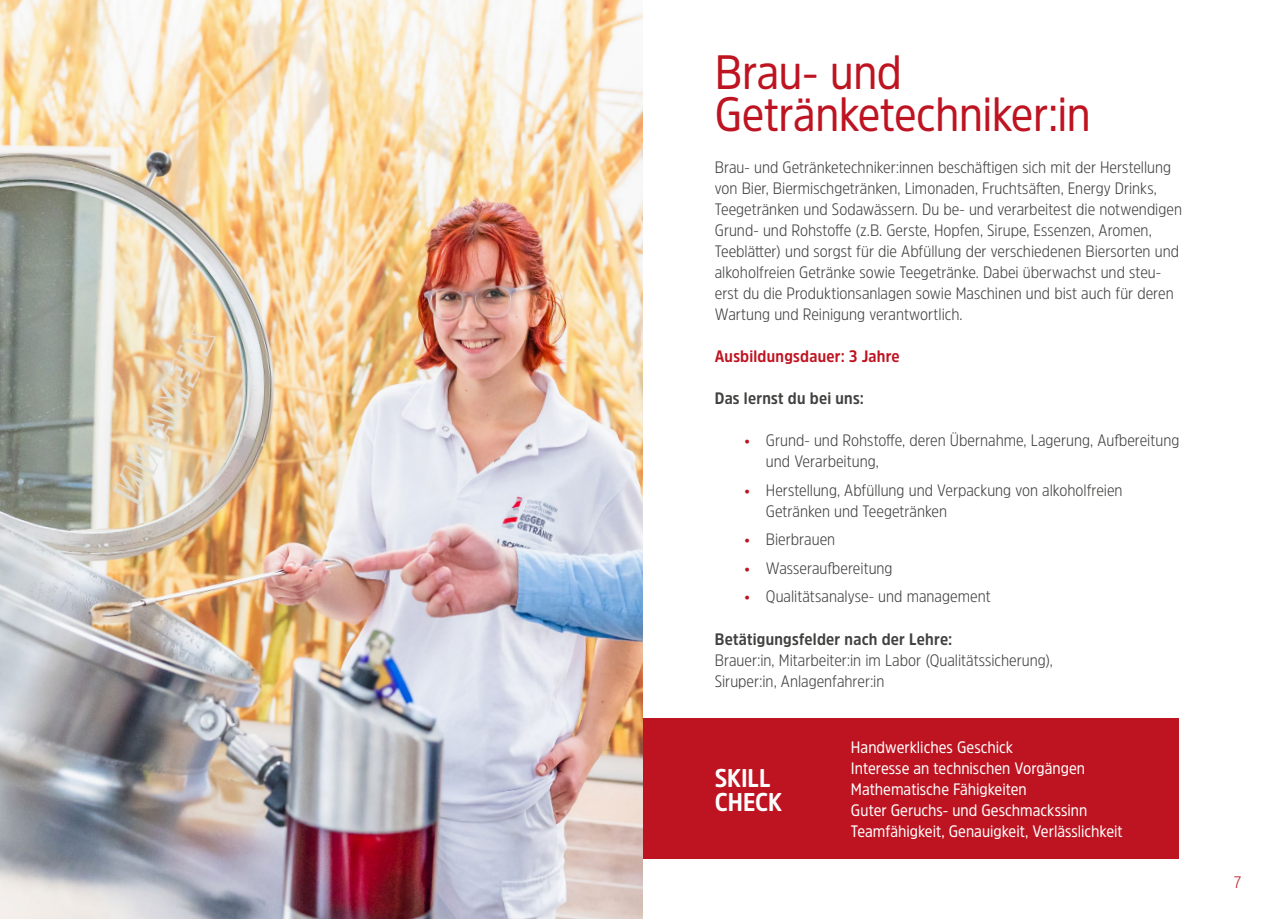
<style>
.page{position:relative;width:1285px;height:919px;background:#fff}
.page>*{position:absolute;margin:0;border:0;box-sizing:border-box;transform-origin:0 0}
.t1{font:48px/42px "Amsi Pro Narw";letter-spacing:-.01em;color:#be1421}
.t2{font:700 25.5px/24px "Amsi Pro Narw";letter-spacing:-.005em;color:#fff}
.t3{font:300 16.5px/21px "Amsi Pro Narw";color:#414140}
.t4{font:16.5px/21px "Amsi Pro Narw";color:#fff}
.t5{font:700 16.5px "Amsi Pro Narw";letter-spacing:.015em;color:#414140}
.t6{font:700 16.5px "Amsi Pro Narw";letter-spacing:.015em;color:#be1421}
.t7{font:300 16.5px "Amsi Pro Narw";color:#be1421}
.s1{color:#be1421}
</style>
<div class="page">
<div style="left:574px;top:718px;width:604px;height:140px;background:#be1421"></div>
<img style="left:0;top:0;width:642px;height:918px">
<h1 class="t1" style="left:714px;top:50px;width:377px">Brau- und<br>Getränketechniker:in</h1>
<p class="t3" style="left:714px;top:156px;width:468px">Brau- und Getränketechniker:innen beschäftigen sich mit der Herstellung von Bier, Biermischgetränken, Limonaden, Fruchtsäften, Energy Drinks, Teegetränken und Sodawässern. Du be- und verarbeitest die notwendigen Grund- und Rohstoffe (z.B. Gerste, Hopfen, Sirupe, Essenzen, Aromen, Teeblätter) und sorgst für die Abfüllung der verschiedenen Biersorten und alkoholfreien Getränke sowie Teegetränke. Dabei überwachst und steu&shy;erst du die Produktionsanlagen sowie Maschinen und bist auch für deren Wartung und Reinigung verantwortlich.</p>
<p class="t6" style="left:714px;top:345px;width:186px">Ausbildungsdauer: 3 Jahre</p>
<p class="t5" style="left:714px;top:387px;width:151px">Das lernst du bei uns:</p>
<p class="t3" style="left:765px;top:429px;width:415px;text-indent:-21px"><span class="s1">•</span> Grund- und Rohstoffe, deren Übernahme, Lagerung, Aufbereitung und Verarbeitung,</p>
<p class="t3" style="left:765px;top:479px;width:358px;text-indent:-21px"><span class="s1">•</span> Herstellung, Abfüllung und Verpackung von alkoholfreien<br>Getränken und Teegetränken</p>
<p class="t3" style="left:744px;top:528px;width:92px"><span class="s1">•</span> Bierbrauen</p>
<p class="t3" style="left:744px;top:557px;width:149px"><span class="s1">•</span> Wasseraufbereitung</p>
<p class="t3" style="left:744px;top:585px;width:247px"><span class="s1">•</span> Qualitätsanalyse- und management</p>
<p class="t5" style="left:714px;top:627px;width:239px">Betätigungsfelder nach der Lehre:</p>
<p class="t3" style="left:714px;top:649px;width:339px">Brauer:in, Mitarbeiter:in im Labor (Qualitätssicherung),<br>Siruper:in, Anlagenfahrer:in</p>
<h2 class="t2" style="left:714px;top:765px;width:69px">SKILL<br>CHECK</h2>
<p class="t4" style="left:850px;top:736px;width:273px">Handwerkliches Geschick<br>Interesse an technischen Vorgängen Mathematische Fähigkeiten<br>Guter Geruchs- und Geschmackssinn Teamfähigkeit, Genauigkeit, Verlässlichkeit</p>
<p class="t7" style="left:1233px;top:870px;width:9px">7</p>
</div>
